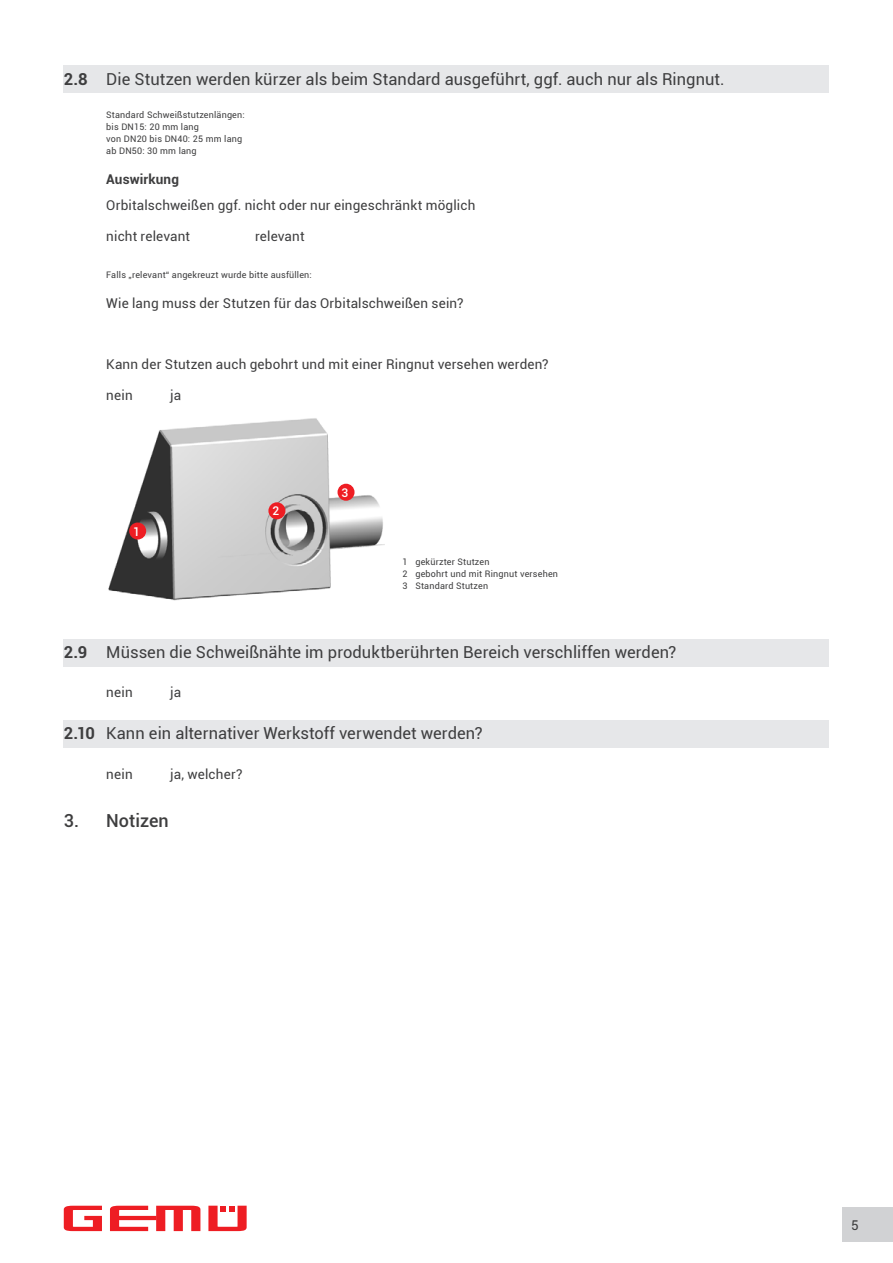
<style>
.page{position:relative;width:893px;height:1263px;background:#fff}
.page>*{position:absolute;margin:0;border:0;box-sizing:border-box;transform-origin:0 0}
.t1{font:500 18px "Roboto";color:#3e3e3f}
.t2{font:16.5px "Roboto";letter-spacing:.005em;color:#3e3e3f}
.t3{font:13.5px "Roboto";letter-spacing:.015em;color:#3e3e3f}
.t4{font:700 13.5px "Roboto";letter-spacing:.01em;color:#3e3e3f}
.t5{font:500 12px "Roboto";color:#fff}
.t6{font:9px/12px "Roboto";letter-spacing:.02em;color:#3e3e3f}
.s1{font-weight:700}
</style>
<div class="page">
<div style="left:842px;top:1208px;width:51px;height:34px;background:#d1d2d4"></div>
<svg style="left:110px;top:1206px;width:90px;height:25px"></svg>
<svg style="left:64px;top:1206px;width:38px;height:25px"></svg>
<svg style="left:208px;top:1206px;width:39px;height:25px"></svg>
<div style="left:64px;top:66px;width:765px;height:27px;background:#e6e7e9"></div>
<div style="left:64px;top:639px;width:765px;height:27px;background:#e6e7e9"></div>
<div style="left:64px;top:721px;width:765px;height:27px;background:#e6e7e9"></div>
<img style="left:108px;top:418px;width:276px;height:183px">
<div style="left:268px;top:502px;width:17px;height:17px;background:#ee1d23;border-radius:50%"></div>
<div style="left:129px;top:522px;width:17px;height:17px;background:#ee1d23;border-radius:50%"></div>
<div style="left:338px;top:484px;width:17px;height:17px;background:#ee1d23;border-radius:50%"></div>
<p class="t2" style="left:64px;top:67px;width:662px"><span class="s1">2.8</span> Die Stutzen werden kürzer als beim Standard ausgeführt, ggf. auch nur als Ringnut.</p>
<p class="t6" style="left:106px;top:108px;width:140px">Standard Schweißstutzenlängen: bis DN15: 20 mm lang<br>von DN20 bis DN40: 25 mm lang ab DN50: 30 mm lang</p>
<p class="t4" style="left:106px;top:170px;width:74px">Auswirkung</p>
<p class="t3" style="left:106px;top:196px;width:371px">Orbitalschweißen ggf. nicht oder nur eingeschränkt möglich</p>
<p class="t3" style="left:106px;top:227px;width:85px">nicht relevant</p>
<p class="t3" style="left:255px;top:227px;width:51px">relevant</p>
<p class="t6" style="left:106px;top:268px;width:207px">Falls „relevant“ angekreuzt wurde bitte ausfüllen:</p>
<p class="t3" style="left:106px;top:294px;width:359px">Wie lang muss der Stutzen für das Orbitalschweißen sein?</p>
<p class="t3" style="left:106px;top:355px;width:444px">Kann der Stutzen auch gebohrt und mit einer Ringnut versehen werden?</p>
<p class="t3" style="left:106px;top:386px;width:28px">nein</p>
<p class="t3" style="left:170px;top:386px;width:13px">ja</p>
<p class="t5" style="left:133px;top:523px;width:8px">1</p>
<p class="t5" style="left:272px;top:503px;width:8px">2</p>
<p class="t5" style="left:342px;top:484px;width:8px">3</p>
<p class="t6" style="left:403px;top:555px;width:157px">1 gekürzter Stutzen<br>2 gebohrt und mit Ringnut versehen<br>3 Standard Stutzen</p>
<p class="t2" style="left:64px;top:640px;width:614px"><span class="s1">2.9</span> Müssen die Schweißnähte im produktberührten Bereich verschliffen werden?</p>
<p class="t3" style="left:106px;top:683px;width:28px">nein</p>
<p class="t3" style="left:170px;top:683px;width:13px">ja</p>
<p class="t2" style="left:64px;top:722px;width:420px"><span class="s1">2.10</span> Kann ein alternativer Werkstoff verwendet werden?</p>
<p class="t3" style="left:106px;top:764px;width:28px">nein</p>
<p class="t3" style="left:170px;top:764px;width:74px">ja, welcher?</p>
<h1 class="t1" style="left:64px;top:807px;width:106px">3. Notizen</h1>
<p class="t3" style="left:851px;top:1215px;width:9px">5</p>
</div>
